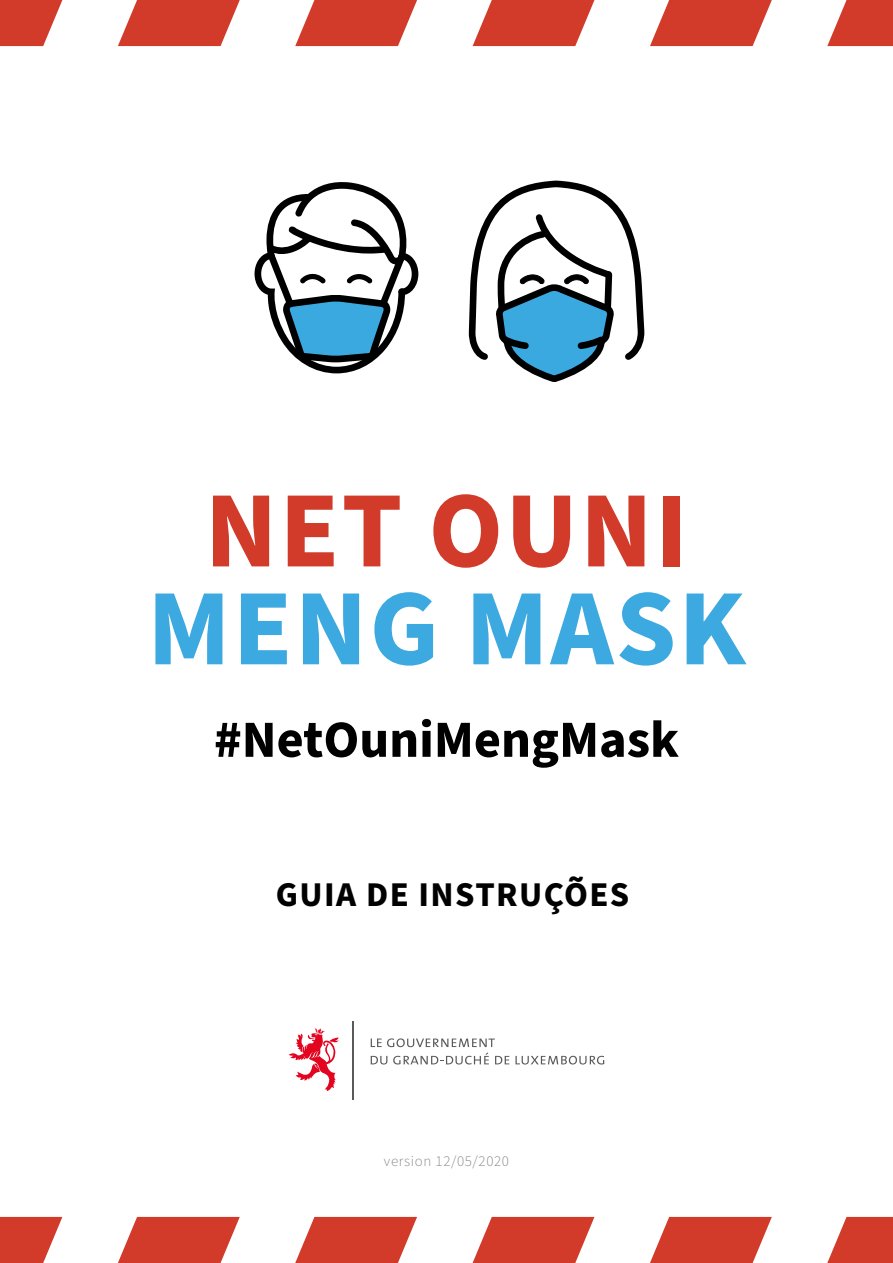
<style>
.page{position:relative;width:893px;height:1263px;background:#fff}
.page>*{position:absolute;margin:0;border:0;box-sizing:border-box;transform-origin:0 0}
.t1{font:700 108.75px "Source Sans Pro";letter-spacing:.02em;color:#3ca9e0}
.t2{font:700 108.75px "Source Sans Pro";letter-spacing:.02em;color:#d23a29}
.t3{font:700 52.2px "Source Sans Pro";color:#000}
.t4{font:700 34.8px "Source Sans Pro";letter-spacing:.04em;color:#000}
.t5{font:300 15px "Source Sans Pro";letter-spacing:.04em;color:#878787}
</style>
<div class="page">
<svg style="left:371px;top:1038px;width:138px;height:26px"></svg>
<svg style="left:515px;top:1056px;width:89px;height:8px"></svg>
<svg style="left:289px;top:1028px;width:50px;height:63px"></svg>
<hr style="left:352px;top:1021px;width:2px;height:78px;background:#5a5a59">
<svg style="left:255px;top:182px;width:163px;height:191px"></svg>
<svg style="left:469px;top:181px;width:175px;height:200px"></svg>
<svg style="left:0;top:1217px;width:62px;height:46px;background:#d85748"></svg>
<svg style="left:0;top:0;width:62px;height:46px;background:#d85748"></svg>
<svg style="left:827px;top:1217px;width:66px;height:46px;background:#d85749"></svg>
<svg style="left:827px;top:0;width:66px;height:46px;background:#d85749"></svg>
<svg style="left:118px;top:1217px;width:122px;height:46px"></svg>
<svg style="left:118px;top:0;width:122px;height:46px"></svg>
<svg style="left:295px;top:1217px;width:122px;height:46px"></svg>
<svg style="left:295px;top:0;width:122px;height:46px"></svg>
<svg style="left:473px;top:1217px;width:121px;height:46px;background:#d85749"></svg>
<svg style="left:473px;top:0;width:121px;height:46px;background:#d85749"></svg>
<svg style="left:650px;top:1217px;width:122px;height:46px"></svg>
<svg style="left:650px;top:0;width:122px;height:46px"></svg>
<h1 class="t2" style="left:205px;top:456px;width:485px">NET OUNI</h1>
<h1 class="t1" style="left:147px;top:554px;width:600px">MENG MASK</h1>
<h2 class="t3" style="left:214px;top:704px;width:466px">#NetOuniMengMask</h2>
<h3 class="t4" style="left:276px;top:871px;width:355px">GUIA DE INSTRUÇÕES</h3>
<p class="t5" style="left:384px;top:1151px;width:127px">version 12/05/2020</p>
</div>
